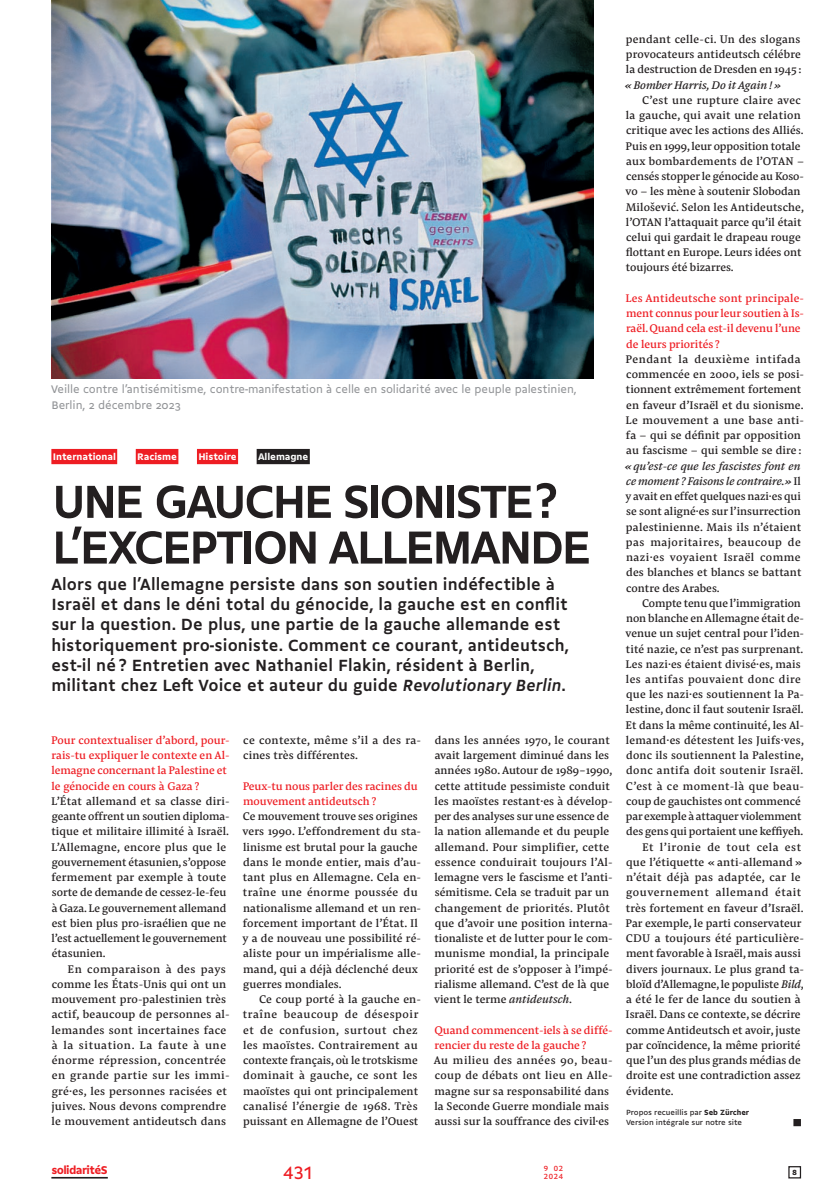
<style>
.page{position:relative;width:833px;height:1198px;background:#fff}
.page>*{position:absolute;margin:0;border:0;box-sizing:border-box;transform-origin:0 0}
.Titre_40{font:700 50px/45.8px "Gemeli";letter-spacing:-.065em;color:#231f20}
.t1{font:19.38px "Gemeli";color:#ee1d23}
.Chapeau{font:700 17.5px/20.2px "Gemeli";letter-spacing:.005em;color:#231f20}
.Légendes{font:11.88px/15.2px "Gemeli";letter-spacing:-.01em;color:#939598}
.t2{font:700 11.88px "Gemeli Micro";letter-spacing:-.05em;color:#ee1d23}
.Texte_100{font:11.5px/15.2px "Pensum Pro";letter-spacing:.005em;color:#231f20}
.Texte_90{font:11.5px/15.2px "Pensum Pro";letter-spacing:.005em;color:#231f20}
.Texte_110{font:11.5px/15.2px "Pensum Pro";letter-spacing:.02em;color:#231f20}
.Texte_100-2{font:11.5px/15.2px "Pensum Pro";letter-spacing:.025em;color:#231f20}
.Texte_90-2{font:11.5px/15.2px "Pensum Pro";color:#ee1d23}
.Texte_100-3{font:11.5px/15.2px "Pensum Pro";color:#ee1d23}
.Rubrique{font:700 10px "Gemeli Micro";letter-spacing:-.01em;color:#fff}
.Signature_2_lignes{font:7.75px/10px "Gemeli Micro";letter-spacing:-.01em;color:#231f20}
.t3{font:7.75px/7.5px "Gemeli Micro";letter-spacing:.09em;color:#ee1d23}
.t4{font:700 7.75px "Gemeli Micro";color:#231f20}
.s1{font-style:italic}
.s2{font-weight:700}
</style>
<div class="page">
<div style="left:788px;top:1166px;width:13px;height:12px;border:1px solid #231f20"></div>
<hr style="left:51px;top:1177px;width:57px;height:1px;background:#231f20">
<div style="left:793px;top:1119px;width:8px;height:7px;background:#231f20"></div>
<img style="left:51px;top:0;width:543px;height:378px">
<div style="left:51px;top:449px;width:66px;height:15px;background:#ee1d23"></div>
<div style="left:136px;top:449px;width:42px;height:15px;background:#ee1d23"></div>
<div style="left:197px;top:449px;width:41px;height:15px;background:#ee1d23"></div>
<div style="left:257px;top:449px;width:53px;height:15px;background:#231f20"></div>
<p class="Légendes" style="left:51px;top:381px;width:527px">Veille contre l’antisémitisme, contre-manifestation à celle en solidarité avec le peuple palestinien,<br>Berlin, 2 décembre 2023</p>
<p class="Rubrique" style="left:53px;top:449px;width:65px">International</p>
<p class="Rubrique" style="left:137px;top:449px;width:41px">Racisme</p>
<p class="Rubrique" style="left:198px;top:449px;width:40px">Histoire</p>
<p class="Rubrique" style="left:258px;top:449px;width:52px">Allemagne</p>
<p class="Titre_40" style="left:52px;top:475px;width:542px">UNE GAUCHE SIONISTE ?<br>L’EXCEPTION ALLEMANDE</p>
<p class="Chapeau" style="left:51px;top:573px;width:519px">Alors que l’Allemagne persiste dans son soutien indéfectible à Israël et dans le déni total du génocide, la gauche est en conflit sur la question. De plus, une partie de la gauche allemande est historiquement pro-sioniste. Comment ce courant, antideutsch, est-il né ? Entretien avec Nathaniel Flakin, résident à Berlin, militant chez Left Voice et auteur du guide <span class="s1">Revolutionary Berlin</span>.</p>
<p class="Texte_100-3" style="left:51px;top:732px;width:180px">Pour contextualiser d’abord, pour&shy;rais-tu expliquer le contexte en Al&shy;lemagne concernant la Palestine et le génocide en cours à Gaza ?</p>
<p class="Texte_100" style="left:51px;top:793px;width:180px">L’État allemand et sa classe diri&shy;geante offrent un soutien diploma&shy;tique et militaire illimité à Israël.<br>L’Allemagne, encore plus que le gouvernement étasunien, s’oppose fermement par exemple à toute sorte de demande de cessez-le-feu à Gaza. Le gouvernement allemand est bien plus pro-israélien que ne l’est actuellement le gouvernement étasunien.</p>
<p class="Texte_110" style="left:51px;top:961px;width:180px;text-indent:16px">En comparaison à des pays comme les États-Unis qui ont un mouvement pro-palestinien très actif, beaucoup de personnes al&shy;lemandes sont incertaines face à la situation. La faute à une énorme répression, concentrée en grande partie sur les immi&shy;gré·es, les personnes racisées et juives. Nous devons comprendre le mouvement antideutsch dans</p>
<p class="Texte_110" style="left:243px;top:732px;width:179px">ce contexte, même s’il a des ra&shy;cines très différentes.</p>
<p class="Texte_90-2" style="left:243px;top:778px;width:177px">Peux-tu nous parler des racines du mouvement antideutsch ?</p>
<p class="Texte_100" style="left:242px;top:808px;width:180px">Ce mouvement trouve ses origines vers 1990. L’effondrement du sta&shy;linisme est brutal pour la gauche dans le monde entier, mais d’au&shy;tant plus en Allemagne. Cela en&shy;traîne une énorme poussée du nationalisme allemand et un ren&shy;forcement important de l’État. Il y a de nouveau une possibilité ré&shy;aliste pour un impérialisme alle&shy;mand, qui a déjà déclenché deux guerres mondiales.</p>
<p class="Texte_100-2" style="left:243px;top:991px;width:179px;text-indent:16px">Ce coup porté à la gauche en&shy;traîne beaucoup de désespoir et de confusion, surtout chez les maoïstes. Contrairement au contexte français, où le trotskisme dominait à gauche, ce sont les maoïstes qui ont principalement canalisé l’énergie de 1968. Très puissant en Allemagne de l’Ouest</p>
<p class="Texte_100" style="left:434px;top:732px;width:180px">dans les années 1970, le courant avait largement diminué dans les années 1980. Autour de 1989-1990, cette attitude pessimiste conduit les maoïstes restant·es à dévelop&shy;per des analyses sur une essence de la nation allemande et du peuple allemand. Pour simplifier, cette essence conduirait toujours l’Al&shy;lemagne vers le fascisme et l’anti&shy;sémitisme. Cela se traduit par un changement de priorités. Plutôt que d’avoir une position interna&shy;tionaliste et de lutter pour le com&shy;munisme mondial, la principale priorité est de s’opposer à l’impé&shy;rialisme allemand. C’est de là que vient le terme <span class="s1">antideutsch</span>.</p>
<p class="Texte_90-2" style="left:434px;top:1022px;width:180px">Quand commencent-iels à se diffé&shy;rencier du reste de la gauche ?</p>
<p class="Texte_90" style="left:434px;top:1052px;width:180px">Au milieu des années 90, beau&shy;coup de débats ont lieu en Alle&shy;magne sur sa responsabilité dans la Seconde Guerre mondiale mais aussi sur la souffrance des civil·es</p>
<p class="Texte_90" style="left:624px;top:31px;width:178px;text-align:justify">pendant celle-ci. Un des slogans provocateurs antideutsch célébre la destruction de Dresden en 1945 : <span class="s1">« Bomber Harris, Do it Again ! »</span></p>
<p class="Texte_90" style="left:625px;top:92px;width:180px;text-indent:17px">C’est une rupture claire avec la gauche, qui avait une relation critique avec les actions des Alliés.<br>Puis en 1999, leur opposition totale aux bombardements de l’OTAN – censés stopper le génocide au Koso&shy;vo – les mène à soutenir Slobodan Milošević. Selon les Antideutsche, l’OTAN l’attaquait parce qu’il était celui qui gardait le drapeau rouge flottant en Europe. Leurs idées ont toujours été bizarres.</p>
<p class="Texte_90-2" style="left:625px;top:290px;width:180px">Les Antideutsche sont principale&shy;ment connus pour leur soutien à Is&shy;raël. Quand cela est-il devenu l’une de leurs priorités ?</p>
<p class="Texte_100" style="left:624px;top:351px;width:181px">Pendant la deuxième intifada commencée en 2000, iels se posi&shy;tionnent extrêmement fortement en faveur d’Israël et du sionisme.<br>Le mouvement a une base anti&shy;fa – qui se définit par opposition au fascisme – qui semble se dire : <span class="s1">« qu’est-ce que les fascistes font en ce moment ? Faisons le contraire.»</span> Il y avait en effet quelques nazi·es qui se sont aligné·es sur l’insurrection palestinienne. Mais ils n’étaient pas majoritaires, beaucoup de nazi·es voyaient Israël comme des blanches et blancs se battant contre des Arabes.</p>
<p class="Texte_90" style="left:625px;top:595px;width:180px;text-indent:17px">Compte tenu que l’immigration non blanche en Allemagne était de&shy;venue un sujet central pour l’iden&shy;tité nazie, ce n’est pas surprenant.<br>Les nazi·es étaient divisé·es, mais les antifas pouvaient donc dire que les nazi·es soutiennent la Pa&shy;lestine, donc il faut soutenir Israël.<br>Et dans la même continuité, les Al&shy;lemand·es détestent les Juifs·ves, donc ils soutiennent la Palestine, donc antifa doit soutenir Israël.<br>C’est à ce moment-là que beau&shy;coup de gauchistes ont commencé par exemple à attaquer violemment des gens qui portaient une keffiyeh.</p>
<p class="Texte_100" style="left:625px;top:839px;width:180px;text-indent:16px">Et l’ironie de tout cela est que l’étiquette « anti-allemand » n’était déjà pas adaptée, car le gouvernement allemand était très fortement en faveur d’Israël.<br>Par exemple, le parti conservateur<br>CDU a toujours été particulière&shy;ment favorable à Israël, mais aussi divers journaux. Le plus grand ta&shy;bloïd d’Allemagne, le populiste <span class="s1">Bild</span>, a été le fer de lance du soutien à<br>Israël. Dans ce contexte, se décrire comme Antideutsch et avoir, juste par coïncidence, la même priorité que l’un des plus grands médias de droite est une contradiction assez évidente.</p>
<p class="Signature_2_lignes" style="left:626px;top:1107px;width:125px">Propos recueillis par <span class="s2">Seb Zürcher<br></span>Version intégrale sur notre site</p>
<p class="t2" style="left:51px;top:1161px;width:58px">solidaritéS</p>
<h2 class="t1" style="left:284px;top:1158px;width:32px">431</h2>
<p class="t4" style="left:792px;top:1167px;width:6px">8</p>
<p class="t3" style="left:544px;top:1164px;width:21px">9 02<br>2024</p>
</div>
